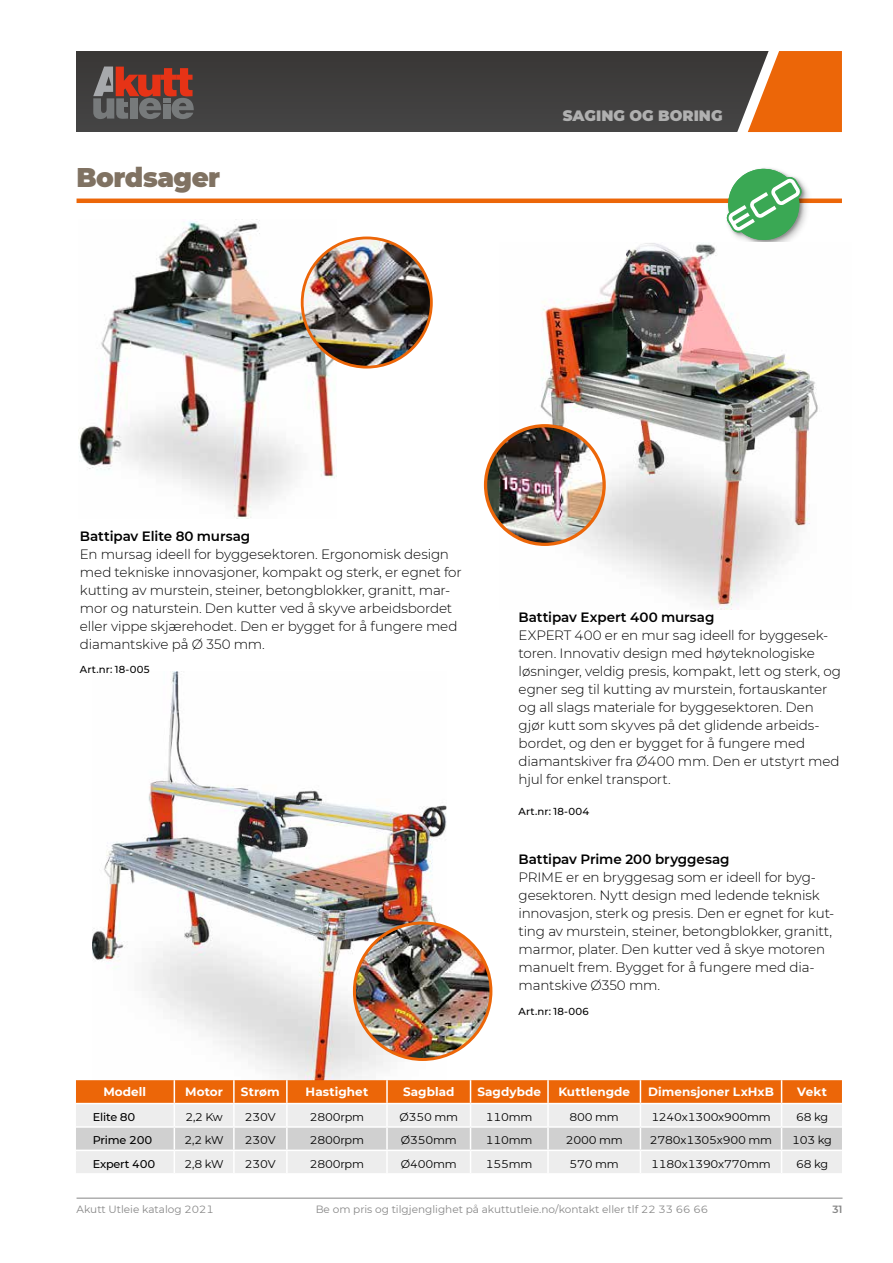
<style>
.page{position:relative;width:893px;height:1263px;background:#fff}
.page>*{position:absolute;margin:0;border:0;box-sizing:border-box;transform-origin:0 0}
.t1{font:900 27px "Montserrat";letter-spacing:-.02em;color:#807262}
.t2{font:900 15px "Montserrat";color:#b0b0b0}
.t3{font:300 13.5px/18px "Montserrat";letter-spacing:-.01em;color:#000}
.t4{font:600 13.5px "Montserrat";letter-spacing:-.005em;color:#000}
.t5{font:700 12px "Montserrat";letter-spacing:.005em;color:#fff}
.t6{font:11.25px "Montserrat";letter-spacing:-.02em;color:#000}
.t7{font:500 11.25px "Montserrat";letter-spacing:-.02em;color:#000}
.t8{font:10.5px "Montserrat";color:#878787}
.t9{font:600 10.5px "Montserrat";color:#878787}
.t10{font:500 10.2px "Montserrat";letter-spacing:.015em;color:#000}
</style>
<div class="page">
<hr style="left:77px;top:1198px;width:765px;height:1px;background:#878787">
<div style="left:77px;top:51px;width:692px;height:81px;background:#3f3e3d"></div>
<svg style="left:93px;top:67px;width:101px;height:52px"></svg>
<svg style="left:737px;top:51px;width:105px;height:81px"></svg>
<hr style="left:77px;top:199px;width:765px;height:4px;background:#ec6608">
<img style="left:92px;top:671px;width:354px;height:409px">
<img style="left:78px;top:219px;width:259px;height:299px">
<img style="left:302px;top:238px;width:129px;height:129px;border-radius:65px">
<div style="left:301px;top:237px;width:132px;height:131px;border:3px solid #ec6608;border-radius:50%"></div>
<svg style="left:76px;top:1080px;width:766px;height:93px;background:#e7c7b0"></svg>
<img style="left:712px;top:185px;width:108px;height:36px">
<svg style="left:723px;top:168px;width:81px;height:74px"></svg>
<img style="left:500px;top:243px;width:318px;height:366px">
<img style="left:486px;top:426px;width:118px;height:118px;border-radius:59px">
<div style="left:484px;top:424px;width:122px;height:122px;border:3px solid #ec6608;border-radius:50%"></div>
<img style="left:354px;top:923px;width:137px;height:136px;border-radius:68px">
<div style="left:353px;top:921px;width:139px;height:140px;border:3px solid #ec6608;border-radius:50%"></div>
<h1 class="t1" style="left:77px;top:157px;width:145px">Bordsager</h1>
<p class="t2" style="left:563px;top:105px;width:161px">SAGING OG BORING</p>
<p class="t4" style="left:80px;top:527px;width:172px">Battipav Elite 80 mursag</p>
<p class="t3" style="left:80px;top:545px;width:383px">En mursag ideell for byggesektoren. Ergonomisk design med tekniske innovasjoner, kompakt og sterk, er egnet for kutting av murstein, steiner, betongblokker, granitt, mar&shy;mor og naturstein. Den kutter ved å skyve arbeidsbordet eller vippe skjærehodet. Den er bygget for å fungere med diamantskive på Ø 350 mm.</p>
<p class="t10" style="left:80px;top:662px;width:71px">Art.nr: 18-005</p>
<p class="t4" style="left:519px;top:608px;width:197px">Battipav Expert 400 mursag</p>
<p class="t3" style="left:519px;top:626px;width:324px">EXPERT 400 er en mur sag ideell for byggesek&shy;toren. Innovativ design med høyteknologiske løsninger, veldig presis, kompakt, lett og sterk, og egner seg til kutting av murstein, fortauskanter og all slags materiale for byggesektoren. Den gjør kutt som skyves på det glidende arbeids&shy;bordet, og den er bygget for å fungere med diamantskiver fra Ø400 mm. Den er utstyrt med hjul for enkel transport.</p>
<p class="t10" style="left:519px;top:804px;width:72px">Art.nr: 18-004</p>
<p class="t4" style="left:519px;top:850px;width:212px">Battipav Prime 200 bryggesag</p>
<p class="t3" style="left:519px;top:868px;width:317px">PRIME er en bryggesag som er ideell for byg&shy;gesektoren. Nytt design med ledende teknisk innovasjon, sterk og presis. Den er egnet for kut&shy;ting av murstein, steiner, betongblokker, granitt, marmor, plater. Den kutter ved å skye motoren manuelt frem. Bygget for å fungere med dia&shy;mantskive Ø350 mm.</p>
<p class="t10" style="left:519px;top:1004px;width:72px">Art.nr: 18-006</p>
<p class="t5" style="left:103px;top:1083px;width:44px">Modell</p>
<p class="t5" style="left:185px;top:1083px;width:39px">Motor</p>
<p class="t5" style="left:241px;top:1083px;width:40px">Strøm</p>
<p class="t5" style="left:306px;top:1083px;width:64px">Hastighet</p>
<p class="t5" style="left:403px;top:1083px;width:53px">Sagblad</p>
<p class="t5" style="left:477px;top:1083px;width:65px">Sagdybde</p>
<p class="t5" style="left:558px;top:1083px;width:73px">Kuttlengde</p>
<p class="t5" style="left:648px;top:1083px;width:127px">Dimensjoner LxHxB</p>
<p class="t5" style="left:797px;top:1083px;width:31px">Vekt</p>
<p class="t7" style="left:93px;top:1109px;width:44px">Elite 80</p>
<p class="t6" style="left:185px;top:1109px;width:39px">2,2 Kw</p>
<p class="t6" style="left:245px;top:1109px;width:32px">230V</p>
<p class="t6" style="left:310px;top:1109px;width:56px">2800rpm</p>
<p class="t6" style="left:399px;top:1109px;width:60px">Ø350 mm</p>
<p class="t6" style="left:486px;top:1109px;width:48px">110mm</p>
<p class="t6" style="left:570px;top:1109px;width:51px">800 mm</p>
<p class="t6" style="left:651px;top:1109px;width:121px">1240x1300x900mm</p>
<p class="t6" style="left:796px;top:1109px;width:34px">68 kg</p>
<p class="t7" style="left:93px;top:1132px;width:61px">Prime 200</p>
<p class="t6" style="left:185px;top:1132px;width:41px">2,2 kW</p>
<p class="t6" style="left:245px;top:1132px;width:32px">230V</p>
<p class="t6" style="left:310px;top:1132px;width:56px">2800rpm</p>
<p class="t6" style="left:401px;top:1132px;width:57px">Ø350mm</p>
<p class="t6" style="left:486px;top:1132px;width:48px">110mm</p>
<p class="t6" style="left:566px;top:1132px;width:58px">2000 mm</p>
<p class="t6" style="left:650px;top:1132px;width:124px">2780x1305x900 mm</p>
<p class="t6" style="left:792px;top:1132px;width:41px">103 kg</p>
<p class="t7" style="left:93px;top:1156px;width:64px">Expert 400</p>
<p class="t6" style="left:185px;top:1156px;width:41px">2,8 kW</p>
<p class="t6" style="left:245px;top:1156px;width:32px">230V</p>
<p class="t6" style="left:310px;top:1156px;width:56px">2800rpm</p>
<p class="t6" style="left:401px;top:1156px;width:57px">Ø400mm</p>
<p class="t6" style="left:486px;top:1156px;width:48px">155mm</p>
<p class="t6" style="left:570px;top:1156px;width:51px">570 mm</p>
<p class="t6" style="left:651px;top:1156px;width:121px">1180x1390x770mm</p>
<p class="t6" style="left:796px;top:1156px;width:34px">68 kg</p>
<p class="t8" style="left:77px;top:1202px;width:139px">Akutt Utleie katalog 2021</p>
<p class="t8" style="left:316px;top:1202px;width:394px">Be om pris og tilgjenglighet på akuttutleie.no/kontakt eller tlf 22 33 66 66</p>
<p class="t9" style="left:832px;top:1202px;width:12px">31</p>
</div>
